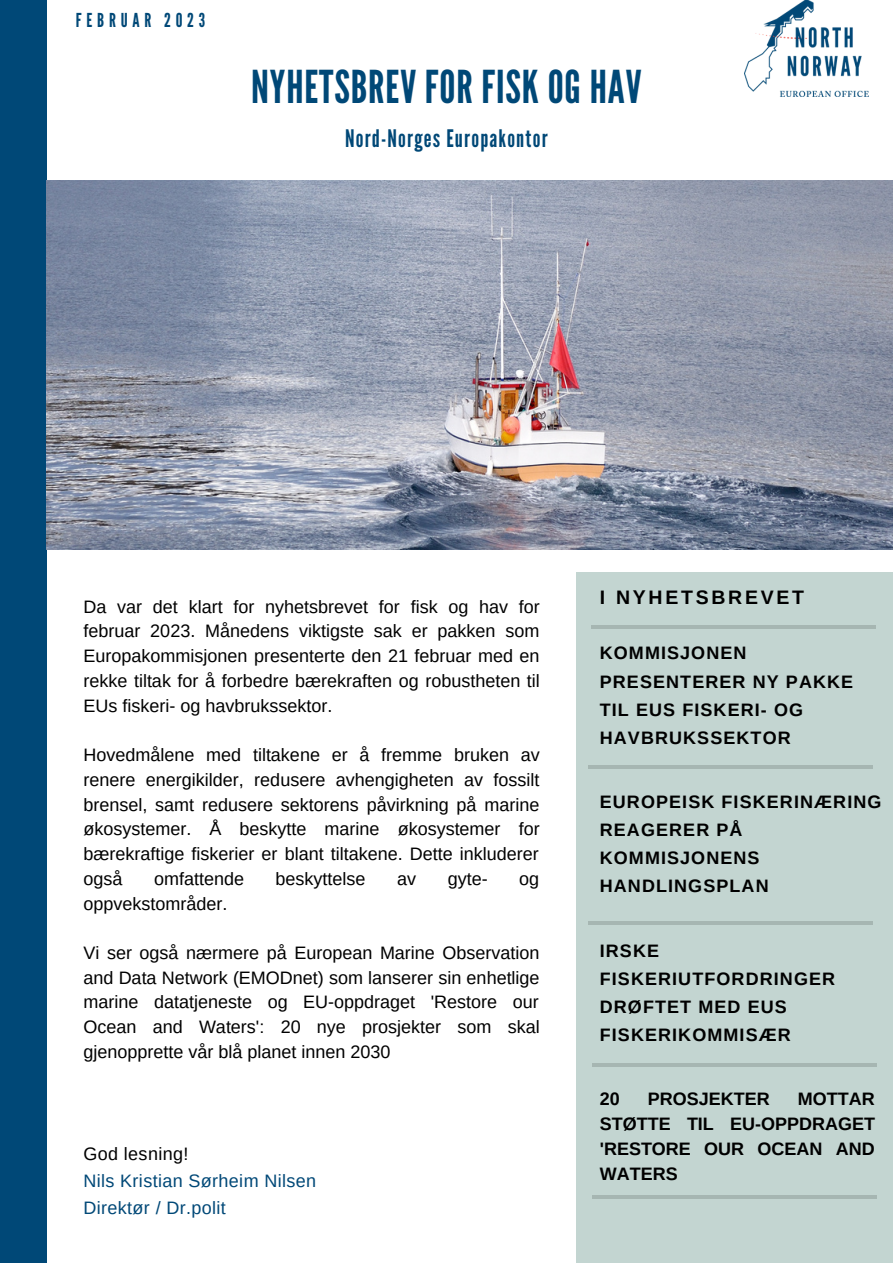
<style>
.page{position:relative;width:893px;height:1264px;background:#fff}
.page>*{position:absolute;margin:0;border:0;box-sizing:border-box;transform-origin:0 0}
.t1{font:45.3px "League Gothic";letter-spacing:.02em;color:#004877}
.t2{font:24.15px "League Gothic";letter-spacing:.05em;color:#004877}
.t3{font:700 19.5px "Arimo";letter-spacing:.14em;color:#000}
.t4{font:19.2px "League Gothic";letter-spacing:.25em;color:#004877}
.t5{font:18px/24.8px "Arimo";color:#000;text-align:justify}
.t6{font:700 18px/28px "Arimo";letter-spacing:.06em;color:#000}
.t7{font:18px/27px "Arimo";letter-spacing:.02em;color:#004877}
.t8{font:18px "Arimo";letter-spacing:.02em;color:#000}
.t9{font:700 18px "Arimo";color:#000}
</style>
<div class="page">
<div style="left:0;top:0;width:46px;height:1262px;background:#004877"></div>
<img style="left:744px;top:0;width:123px;height:96px">
<div style="left:577px;top:572px;width:315px;height:690px;background:#c3d5d1"></div>
<hr style="left:588px;top:765px;width:284px;height:3px;background:#000">
<hr style="left:588px;top:921px;width:284px;height:3px;background:#000">
<hr style="left:592px;top:1063px;width:285px;height:3px;background:#000">
<hr style="left:592px;top:1195px;width:285px;height:3px;background:#000">
<hr style="left:591px;top:625px;width:285px;height:3px;background:#000">
<img style="left:47px;top:181px;width:845px;height:368px">
<p class="t4" style="left:76px;top:9px;width:131px">FEBRUAR 2023</p>
<h1 class="t1" style="left:251px;top:61px;width:392px">NYHETSBREV FOR FISK OG HAV</h1>
<h2 class="t2" style="left:345px;top:124px;width:204px">Nord-Norges Europakontor</h2>
<p class="t5" style="left:83px;top:594px;width:458px">Da var det klart for nyhetsbrevet for fisk og hav for februar 2023. Månedens viktigste sak er pakken som Europakommisjonen presenterte den 21 februar med en rekke tiltak for å forbedre bærekraften og robustheten til EUs fiskeri- og havbrukssektor.</p>
<p class="t5" style="left:83px;top:742px;width:458px">Hovedmålene med tiltakene er å fremme bruken av renere energikilder, redusere avhengigheten av fossilt brensel, samt redusere sektorens påvirkning på marine økosystemer. Å beskytte marine økosystemer for bærekraftige fiskerier er blant tiltakene. Dette inkluderer også</p>
<p class="t5" style="left:154px;top:866px;width:91px">omfattende</p>
<p class="t5" style="left:275px;top:866px;width:91px">beskyttelse</p>
<p class="t5" style="left:397px;top:866px;width:20px">av</p>
<p class="t5" style="left:447px;top:866px;width:41px">gyte-</p>
<p class="t5" style="left:519px;top:866px;width:21px">og</p>
<p class="t5" style="left:83px;top:890px;width:145px">oppvekstområder.</p>
<p class="t5" style="left:83px;top:940px;width:457px">Vi ser også nærmere på European Marine Observation and Data Network (EMODnet) som lanserer sin enhetlige marine datatjeneste og EU-oppdraget 'Restore our Ocean and Waters': 20 nye prosjekter som skal gjenopprette vår blå planet innen 2030</p>
<p class="t8" style="left:83px;top:1143px;width:106px">God lesning!</p>
<p class="t7" style="left:83px;top:1167px;width:234px">Nils Kristian Sørheim Nilsen<br>Direktør / Dr.polit</p>
<p class="t3" style="left:599px;top:586px;width:206px">I NYHETSBREVET</p>
<p class="t6" style="left:599px;top:639px;width:255px">KOMMISJONEN<br>PRESENTERER NY PAKKE<br>TIL EUS FISKERI- OG<br>HAVBRUKSSEKTOR</p>
<p class="t6" style="left:599px;top:787px;width:283px">EUROPEISK FISKERINÆRING<br>REAGERER PÅ<br>KOMMISJONENS<br>HANDLINGSPLAN</p>
<p class="t6" style="left:599px;top:936px;width:237px">IRSKE<br>FISKERIUTFORDRINGER<br>DRØFTET MED EUS<br>FISKERIKOMMISÆR</p>
<p class="t6" style="left:599px;top:1086px;width:277px;line-height:24.8px;text-align:justify;text-indent:198px">MOTTAR STØTTE TIL EU-OPPDRAGET 'RESTORE OUR OCEAN AND WATERS</p>
<p class="t6" style="left:599px;top:1085px;width:21px">20</p>
<p class="t9" style="left:647px;top:1089px;width:123px">PROSJEKTER</p>
</div>
